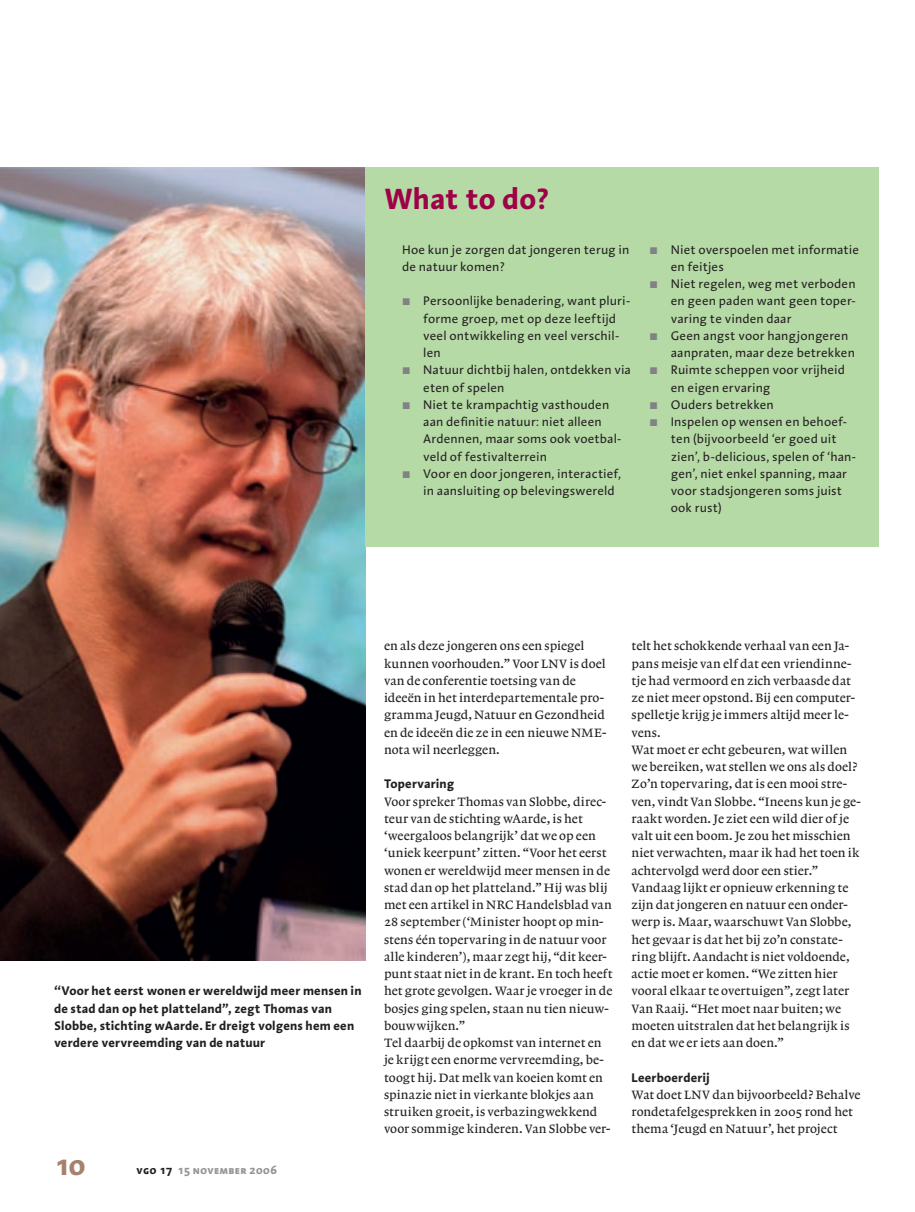
<style>
.page{position:relative;width:915px;height:1212px;background:#fff}
.page>*{position:absolute;margin:0;border:0;box-sizing:border-box;transform-origin:0 0}
.t1{font:700 30px "Linotype Aroma";letter-spacing:-.005em;color:#9e0147}
.t2{font:700 30px "Linotype Aroma";color:#a8806e}
.t3{font:500 12.75px/17.2px "Lexicon No 1 Roman A";letter-spacing:.01em;color:#231f20}
.t4{font:12.75px/17.2px "Linotype Aroma";letter-spacing:.005em;color:#231f20}
.t5{font:700 12.75px/17.2px "Linotype Aroma";letter-spacing:.01em;color:#231f20}
.t6{font:700 12px "Linotype Aroma SC";letter-spacing:.02em;color:#939598}
.s1{font-family:"Lexicon Xtra V03";color:#808285}
.s2{color:#231f20}
</style>
<div class="page">
<img style="left:0;top:167px;width:366px;height:794px">
<div style="left:366px;top:167px;width:512px;height:380px;background:#b5daa5"></div>
<h1 class="t1" style="left:384px;top:179px;width:167px">What to do?</h1>
<p class="t4" style="left:402px;top:240px;width:229px">Hoe kun je zorgen dat jongeren terug in de natuur komen?</p>
<p class="t4" style="left:402px;top:292px;width:229px"><span class="s1">N</span> Persoonlijke benadering, want pluri-</p>
<p class="t4" style="left:423px;top:309px;width:194px">forme groep, met op deze leeftijd</p>
<p class="t4" style="left:423px;top:327px;width:197px">veel ontwikkeling en veel verschil-</p>
<p class="t4" style="left:423px;top:344px;width:19px">len</p>
<p class="t4" style="left:402px;top:361px;width:230px"><span class="s1">N</span> Natuur dichtbij halen, ontdekken via</p>
<p class="t4" style="left:423px;top:378px;width:83px">eten of spelen</p>
<p class="t4" style="left:402px;top:396px;width:208px"><span class="s1">N</span> Niet te krampachtig vasthouden</p>
<p class="t4" style="left:423px;top:413px;width:180px">aan definitie natuur: niet alleen</p>
<p class="t4" style="left:423px;top:430px;width:200px">Ardennen, maar soms ook voetbal-</p>
<p class="t4" style="left:423px;top:447px;width:125px">veld of festivalterrein</p>
<p class="t4" style="left:402px;top:465px;width:220px"><span class="s1">N</span> Voor en door jongeren, interactief,</p>
<p class="t4" style="left:423px;top:482px;width:193px">in aansluiting op belevingswereld</p>
<p class="t4" style="left:649px;top:240px;width:211px"><span class="s1">N</span> Niet overspoelen met informatie</p>
<p class="t4" style="left:670px;top:258px;width:55px">en feitjes</p>
<p class="t4" style="left:649px;top:275px;width:207px"><span class="s1">N</span> Niet regelen, weg met verboden</p>
<p class="t4" style="left:670px;top:292px;width:186px">en geen paden want geen toper-</p>
<p class="t4" style="left:670px;top:309px;width:122px">varing te vinden daar</p>
<p class="t4" style="left:649px;top:327px;width:200px"><span class="s1">N</span> Geen angst voor hangjongeren</p>
<p class="t4" style="left:670px;top:344px;width:185px">aanpraten, maar deze betrekken</p>
<p class="t4" style="left:649px;top:361px;width:197px"><span class="s1">N</span> Ruimte scheppen voor vrijheid</p>
<p class="t4" style="left:670px;top:378px;width:101px">en eigen ervaring</p>
<p class="t4" style="left:649px;top:396px;width:126px"><span class="s1">N</span> Ouders betrekken</p>
<p class="t4" style="left:649px;top:413px;width:199px"><span class="s1">N</span> Inspelen op wensen en behoef-</p>
<p class="t4" style="left:670px;top:430px;width:167px">ten (bijvoorbeeld ‘er goed uit</p>
<p class="t4" style="left:670px;top:447px;width:187px">zien’, b-delicious, spelen of ‘han-</p>
<p class="t4" style="left:670px;top:465px;width:178px">gen’, niet enkel spanning, maar</p>
<p class="t4" style="left:670px;top:482px;width:173px">voor stadsjongeren soms juist</p>
<p class="t4" style="left:670px;top:499px;width:52px">ook rust)</p>
<p class="t5" style="left:54px;top:982px;width:309px">“Voor het eerst wonen er wereldwijd meer mensen in de stad dan op het platteland”, zegt Thomas van Slobbe, stichting wAarde. Er dreigt volgens hem een verdere vervreemding van de natuur</p>
<h1 class="t2" style="left:54px;top:1144px;width:33px">10</h1>
<p class="t6" style="left:136px;top:1162px;width:142px"><span class="s2">vgo 17</span> 15 november 2006</p>
<p class="t3" style="left:384px;top:637px;width:224px">en als deze jongeren ons een spiegel kunnen voorhouden.” Voor LNV is doel van de conferentie toetsing van de ideeën in het interdepartementale pro&shy;gramma Jeugd, Natuur en Gezondheid en de ideeën die ze in een nieuwe NME&shy;nota wil neerleggen.</p>
<p class="t5" style="left:384px;top:775px;width:72px">Topervaring</p>
<p class="t3" style="left:384px;top:793px;width:230px">Voor spreker Thomas van Slobbe, direc&shy;teur van de stichting wAarde, is het ‘weergaloos belangrijk’ dat we op een ‘uniek keerpunt’ zitten. “Voor het eerst wonen er wereldwijd meer mensen in de stad dan op het platteland.” Hij was blij met een artikel in NRC Handelsblad van 28 september (‘Minister hoopt op min&shy;stens één topervaring in de natuur voor alle kinderen’), maar zegt hij, “dit keer&shy;punt staat niet in de krant. En toch heeft het grote gevolgen. Waar je vroeger in de bosjes ging spelen, staan nu tien nieuw&shy;bouwwijken.”<br>Tel daarbij de opkomst van internet en je krijgt een enorme vervreemding, be&shy;toogt hij. Dat melk van koeien komt en spinazie niet in vierkante blokjes aan struiken groeit, is verbazingwekkend voor sommige kinderen. Van Slobbe ver-</p>
<p class="t3" style="left:631px;top:637px;width:231px">telt het schokkende verhaal van een Ja&shy;pans meisje van elf dat een vriendinne&shy;tje had vermoord en zich verbaasde dat ze niet meer opstond. Bij een computer&shy;spelletje krijg je immers altijd meer le&shy;vens.<br>Wat moet er echt gebeuren, wat willen we bereiken, wat stellen we ons als doel?<br>Zo’n topervaring, dat is een mooi stre&shy;ven, vindt Van Slobbe. “Ineens kun je ge&shy;raakt worden. Je ziet een wild dier of je valt uit een boom. Je zou het misschien niet verwachten, maar ik had het toen ik achtervolgd werd door een stier.” Vandaag lijkt er opnieuw erkenning te zijn dat jongeren en natuur een onder&shy;werp is. Maar, waarschuwt Van Slobbe, het gevaar is dat het bij zo’n constate&shy;ring blijft. Aandacht is niet voldoende, actie moet er komen. “We zitten hier vooral elkaar te overtuigen”, zegt later Van Raaij. “Het moet naar buiten; we moeten uitstralen dat het belangrijk is en dat we er iets aan doen.”</p>
<p class="t5" style="left:631px;top:1068px;width:80px">Leerboerderij</p>
<p class="t3" style="left:631px;top:1086px;width:230px">Wat doet LNV dan bijvoorbeeld? Behalve rondetafelgesprekken in 2005 rond het thema ‘Jeugd en Natuur’, het project</p>
</div>
